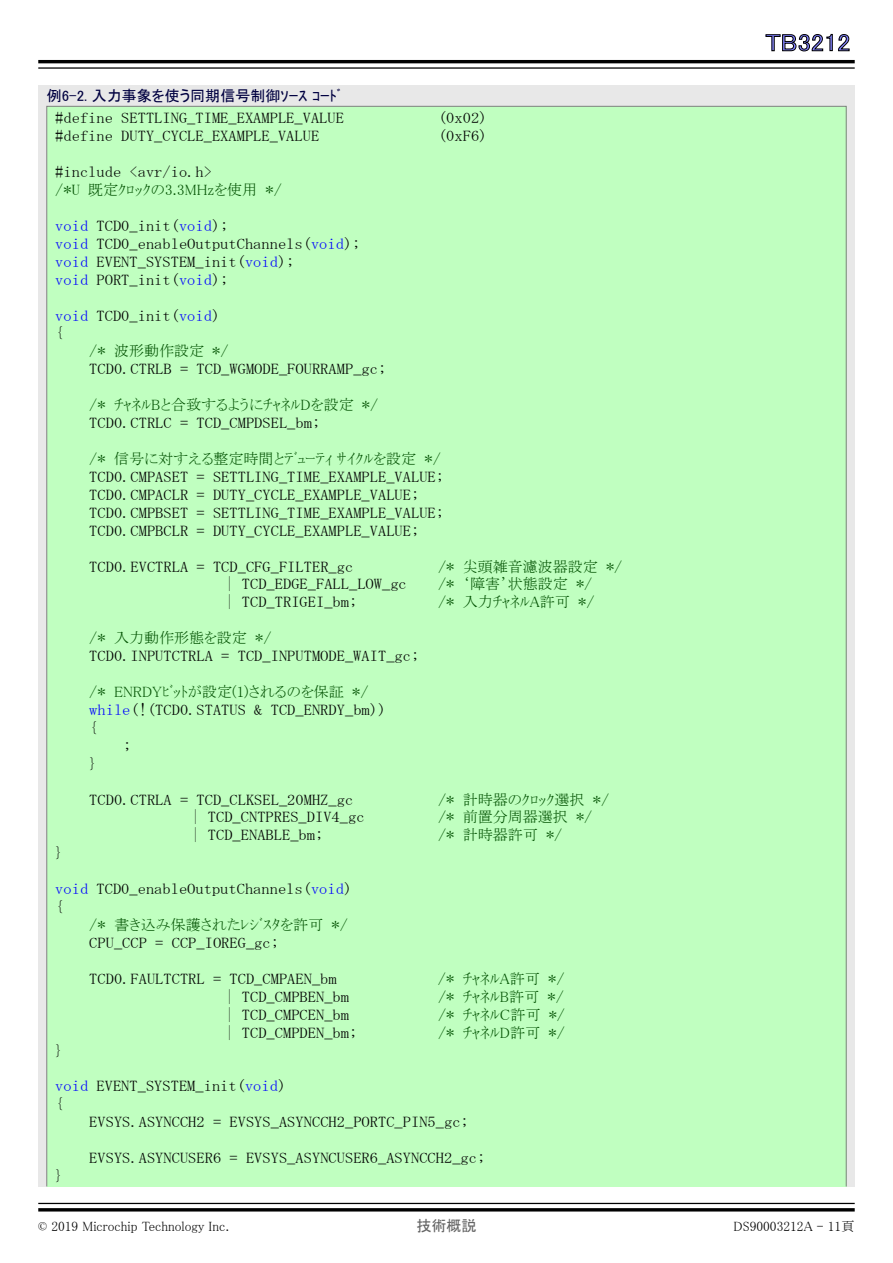
<style>
.page{position:relative;width:893px;height:1263px;background:#fff}
.page>*{position:absolute;margin:0;border:0;box-sizing:border-box;transform-origin:0 0}
.t1{font:24px "MS P Gothic";color:#8080ff;scale:1.1 1}
.t2{font:15px/17.9px "MS Mincho";color:#000;scale:1.1 1}
.t3{font:15px "MS P Mincho";color:#005000}
.t4{font:15px "MS P Gothic";color:#000040}
.t5{font:15px "MS P Gothic";color:#646464}
.t6{font:13.5px "MS P Mincho";color:#000}
.s1{font-family:"MS Mincho"}
.s2{color:#00f}
</style>
<div class="page">
<svg style="left:766px;top:34px;width:83px;height:17px"></svg>
<hr style="left:38px;top:60px;width:817px;height:3px;background:#000">
<hr style="left:38px;top:67px;width:817px;height:2px;background:#000">
<hr style="left:38px;top:1203px;width:817px;height:1px;background:#000">
<hr style="left:38px;top:1208px;width:817px;height:3px;background:#000">
<div style="left:38px;top:85px;width:817px;height:1101px;background:#e8e8e8"></div>
<div style="left:47px;top:106px;width:799px;height:1080px;background:#c0ffc0"></div>
<p class="t4" style="left:47px;top:88px;width:295px">例6-2. 入力事象を使う同期信号制御ｿｰｽ ｺｰﾄﾞ</p>
<p class="t2" style="left:55px;top:109px;width:264px">#define SETTLING_TIME_EXAMPLE_VALUE</p>
<p class="t2" style="left:438px;top:109px;width:46px">(0x02)</p>
<p class="t2" style="left:55px;top:127px;width:241px">#define DUTY_CYCLE_EXAMPLE_VALUE</p>
<p class="t2" style="left:438px;top:127px;width:46px">(0xF6)</p>
<p class="t2" style="left:55px;top:163px;width:144px">#include &lt;avr/io.h&gt;</p>
<p class="t3" style="left:55px;top:182px;width:228px"><span class="s1">/*U</span> 既定ｸﾛｯｸの3.3MHzを使用 <span class="s1">*/</span></p>
<p class="t2" style="left:55px;top:217px;width:279px"><span class="s2">void</span> TCD0_init(<span class="s2">void</span>);<br><span class="s2">void</span> TCD0_enableOutputChannels(<span class="s2">void</span>); <span class="s2">void</span> EVENT_SYSTEM_init(<span class="s2">void</span>);<br><span class="s2">void</span> PORT_init(<span class="s2">void</span>);</p>
<p class="t2" style="left:55px;top:306px;width:151px"><span class="s2">void</span> TCD0_init(<span class="s2">void</span>) {</p>
<p class="t3" style="left:89px;top:343px;width:141px"><span class="s1">/*</span> 波形動作設定 <span class="s1">*/</span></p>
<p class="t2" style="left:89px;top:360px;width:272px">TCD0.CTRLB = TCD_WGMODE_FOURRAMP_gc;</p>
<p class="t3" style="left:89px;top:397px;width:291px"><span class="s1">/*</span> ﾁｬﾈﾙBと合致するようにﾁｬﾈﾙDを設定 <span class="s1">*/</span></p>
<p class="t2" style="left:89px;top:414px;width:212px">TCD0.CTRLC = TCD_CMPDSEL_bm;</p>
<p class="t3" style="left:89px;top:451px;width:353px"><span class="s1">/*</span> 信号に対すえる整定時間とﾃﾞｭｰﾃｨ ｻｲｸﾙを設定 <span class="s1">*/</span></p>
<p class="t2" style="left:89px;top:467px;width:324px">TCD0.CMPASET = SETTLING_TIME_EXAMPLE_VALUE; TCD0.CMPACLR = DUTY_CYCLE_EXAMPLE_VALUE; TCD0.CMPBSET = SETTLING_TIME_EXAMPLE_VALUE; TCD0.CMPBCLR = DUTY_CYCLE_EXAMPLE_VALUE;</p>
<p class="t2" style="left:89px;top:557px;width:242px">TCD0.EVCTRLA = TCD_CFG_FILTER_gc</p>
<p class="t3" style="left:438px;top:559px;width:186px"><span class="s1">/*</span> 尖頭雑音濾波器設定 <span class="s1">*/</span></p>
<p class="t2" style="left:225px;top:575px;width:166px">| TCD_EDGE_FALL_LOW_gc</p>
<p class="t3" style="left:438px;top:576px;width:156px"><span class="s1">/*</span> ‘障害’状態設定 <span class="s1">*/</span></p>
<p class="t2" style="left:225px;top:593px;width:121px">| TCD_TRIGEI_bm;</p>
<p class="t3" style="left:438px;top:594px;width:158px"><span class="s1">/*</span> 入力ﾁｬﾈﾙA許可 <span class="s1">*/</span></p>
<p class="t3" style="left:89px;top:630px;width:184px"><span class="s1">/*</span> 入力動作形態を設定 <span class="s1">*/</span></p>
<p class="t2" style="left:89px;top:647px;width:302px">TCD0.INPUTCTRLA = TCD_INPUTMODE_WAIT_gc;</p>
<p class="t3" style="left:89px;top:684px;width:281px"><span class="s1">/*</span> ENRDYﾋﾞｯﾄが設定(1)されるのを保証 <span class="s1">*/</span></p>
<p class="t2" style="left:89px;top:700px;width:271px"><span class="s2">while</span>(!(TCD0.STATUS &amp; TCD_ENRDY_bm))</p>
<p class="t2" style="left:89px;top:718px;width:9px">{</p>
<p class="t2" style="left:123px;top:736px;width:9px">;</p>
<p class="t2" style="left:89px;top:754px;width:9px">}</p>
<p class="t2" style="left:89px;top:790px;width:242px">TCD0.CTRLA = TCD_CLKSEL_20MHZ_gc</p>
<p class="t3" style="left:438px;top:792px;width:173px"><span class="s1">/*</span> 計時器のｸﾛｯｸ選択 <span class="s1">*/</span></p>
<p class="t2" style="left:191px;top:808px;width:159px">| TCD_CNTPRES_DIV4_gc</p>
<p class="t3" style="left:438px;top:810px;width:156px"><span class="s1">/*</span> 前置分周器選択 <span class="s1">*/</span></p>
<p class="t2" style="left:191px;top:826px;width:122px">| TCD_ENABLE_bm;</p>
<p class="t3" style="left:438px;top:827px;width:126px"><span class="s1">/*</span> 計時器許可 <span class="s1">*/</span></p>
<p class="t2" style="left:55px;top:844px;width:9px">}</p>
<p class="t2" style="left:55px;top:880px;width:271px"><span class="s2">void</span> TCD0_enableOutputChannels(<span class="s2">void</span>) {</p>
<p class="t3" style="left:89px;top:917px;width:260px"><span class="s1">/*</span> 書き込み保護されたﾚｼﾞｽﾀを許可 <span class="s1">*/</span></p>
<p class="t2" style="left:89px;top:934px;width:174px">CPU_CCP = CCP_IOREG_gc;</p>
<p class="t2" style="left:89px;top:969px;width:227px">TCD0.FAULTCTRL = TCD_CMPAEN_bm</p>
<p class="t3" style="left:438px;top:971px;width:128px"><span class="s1">/*</span> ﾁｬﾈﾙA許可 <span class="s1">*/</span></p>
<p class="t2" style="left:225px;top:987px;width:114px">| TCD_CMPBEN_bm</p>
<p class="t3" style="left:438px;top:989px;width:128px"><span class="s1">/*</span> ﾁｬﾈﾙB許可 <span class="s1">*/</span></p>
<p class="t2" style="left:225px;top:1005px;width:114px">| TCD_CMPCEN_bm</p>
<p class="t3" style="left:438px;top:1007px;width:129px"><span class="s1">/*</span> ﾁｬﾈﾙC許可 <span class="s1">*/</span></p>
<p class="t2" style="left:225px;top:1023px;width:121px">| TCD_CMPDEN_bm;</p>
<p class="t3" style="left:438px;top:1025px;width:129px"><span class="s1">/*</span> ﾁｬﾈﾙD許可 <span class="s1">*/</span></p>
<p class="t2" style="left:55px;top:1041px;width:9px">}</p>
<p class="t2" style="left:55px;top:1077px;width:211px"><span class="s2">void</span> EVENT_SYSTEM_init(<span class="s2">void</span>) {</p>
<p class="t2" style="left:89px;top:1113px;width:347px">EVSYS.ASYNCCH2 = EVSYS_ASYNCCH2_PORTC_PIN5_gc;</p>
<p class="t2" style="left:89px;top:1149px;width:362px">EVSYS.ASYNCUSER6 = EVSYS_ASYNCUSER6_ASYNCCH2_gc;</p>
<p class="t2" style="left:55px;top:1167px;width:9px">}</p>
<h1 class="t1" style="left:765px;top:30px;width:79px">TB3212</h1>
<p class="t6" style="left:38px;top:1219px;width:193px">© 2019 Microchip Technology Inc.</p>
<p class="t5" style="left:416px;top:1218px;width:61px">技術概説</p>
<p class="t6" style="left:734px;top:1219px;width:123px">DS90003212A - 11頁</p>
</div>
